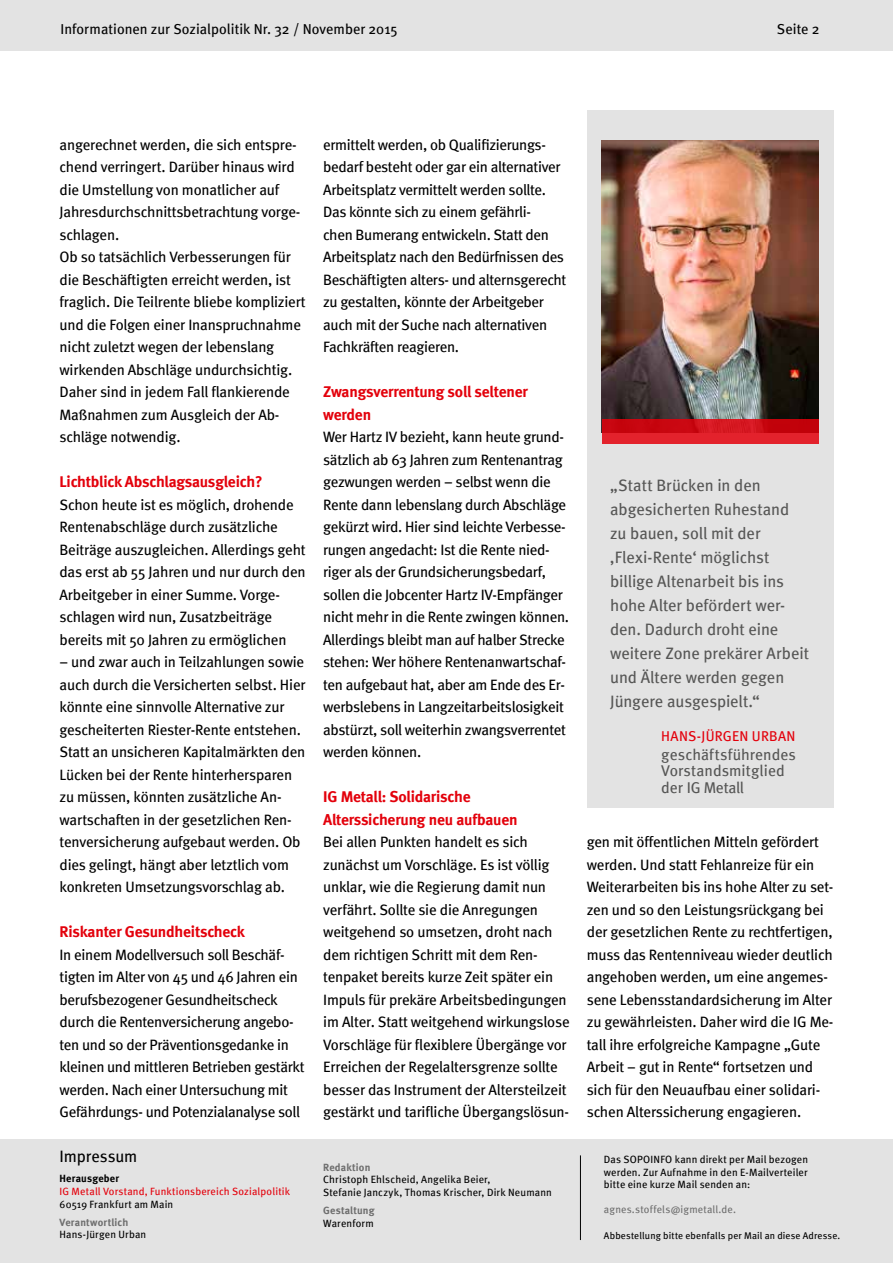
<style>
.page{position:relative;width:893px;height:1263px;background:#fff}
.page>*{position:absolute;margin:0;border:0;box-sizing:border-box;transform-origin:0 0}
.t1{font:16.5px/24px "Meta";letter-spacing:-.005em;color:#565655}
.t2{font:16.5px "Meta";letter-spacing:-.005em;color:#000}
.t3{font:700 15.6px/22.5px "Meta";letter-spacing:-.01em;color:#e3000b}
.t4{font:15.6px/16.5px "Meta";color:#565655}
.t5{font:15px/22.5px "Meta";letter-spacing:-.015em;color:#000}
.t6{font:14.4px "Meta";letter-spacing:.005em;color:#000}
.t7{font:14.25px "Meta";letter-spacing:.015em;color:#e3000b}
.t8{font:10.5px/12.6px "Meta";letter-spacing:.015em;color:#000;text-align:justify}
.t9{font:10.5px "Meta";letter-spacing:.015em;color:#e3000b}
.t10{font:10.5px "Meta Bold LF";letter-spacing:.015em;color:#6e6e6e}
.t11{font:10.5px "Meta";letter-spacing:.015em;color:#6e6e6e}
.t12{font:10.5px "Meta Bold LF";letter-spacing:.02em;color:#000}
.t13{font:9.75px "Meta";letter-spacing:.02em;color:#000}
</style>
<div class="page">
<div style="left:0;top:0;width:893px;height:50px;background:#e3e3e3"></div>
<div style="left:0;top:1139px;width:893px;height:124px;background:#e3e3e3"></div>
<hr style="left:580px;top:1155px;width:1px;height:85px;background:#000">
<div style="left:587px;top:111px;width:246px;height:697px;background:#e3e3e3"></div>
<img style="left:602px;top:141px;width:217px;height:278px">
<svg style="left:602px;top:419px;width:217px;height:25px;background:#d5141e"></svg>
<p class="t6" style="left:60px;top:21px;width:338px">Informationen zur Sozialpolitik Nr. 32 / November 2015</p>
<p class="t6" style="left:777px;top:21px;width:44px">Seite 2</p>
<p class="t5" style="left:60px;top:133px;width:248px">angerechnet werden, die sich entspre&shy;chend verringert. Darüber hinaus wird die Umstellung von monatlicher auf Jahresdurchschnittsbetrachtung vorge&shy;schlagen.<br>Ob so tatsächlich Verbesserungen für die Beschäftigten erreicht werden, ist fraglich. Die Teilrente bliebe kompliziert und die Folgen einer Inanspruchnahme nicht zuletzt wegen der lebenslang wirkenden Abschläge undurchsichtig.<br>Daher sind in jedem Fall flankierende Maßnahmen zum Ausgleich der Ab&shy;schläge notwendig.</p>
<p class="t3" style="left:60px;top:470px;width:204px">Lichtblick Abschlagsausgleich?</p>
<p class="t5" style="left:60px;top:493px;width:248px">Schon heute ist es möglich, drohende Rentenabschläge durch zusätzliche Beiträge auszugleichen. Allerdings geht das erst ab 55 Jahren und nur durch den Arbeitgeber in einer Summe. Vorge&shy;schlagen wird nun, Zusatzbeiträge bereits mit 50 Jahren zu ermöglichen</p>
<p class="t5" style="left:60px;top:650px;width:248px">– und zwar auch in Teilzahlungen sowie auch durch die Versicherten selbst. Hier könnte eine sinnvolle Alternative zur gescheiterten Riester-Rente entstehen.<br>Statt an unsicheren Kapitalmärkten den Lücken bei der Rente hinterhersparen zu müssen, könnten zusätzliche An&shy;wartschaften in der gesetzlichen Ren&shy;tenversicherung aufgebaut werden. Ob dies gelingt, hängt aber letztlich vom konkreten Umsetzungsvorschlag ab.</p>
<p class="t3" style="left:60px;top:920px;width:187px">Riskanter Gesundheitscheck</p>
<p class="t5" style="left:60px;top:943px;width:247px">In einem Modellversuch soll Beschäf&shy;tigten im Alter von 45 und 46 Jahren ein berufsbezogener Gesundheitscheck durch die Rentenversicherung angebo&shy;ten und so der Präventionsgedanke in kleinen und mittleren Betrieben gestärkt werden. Nach einer Untersuchung mit Gefährdungs- und Potenzialanalyse soll</p>
<p class="t2" style="left:60px;top:1147px;width:79px">Impressum</p>
<p class="t12" style="left:60px;top:1172px;width:61px">Herausgeber</p>
<p class="t9" style="left:60px;top:1185px;width:232px">IG Metall Vorstand, Funktionsbereich Sozialpolitik</p>
<p class="t8" style="left:60px;top:1197px;width:115px">60519 Frankfurt am Main</p>
<p class="t10" style="left:60px;top:1216px;width:70px">Verantwortlich</p>
<p class="t8" style="left:60px;top:1228px;width:88px">Hans-Jürgen Urban</p>
<p class="t5" style="left:323px;top:133px;width:245px">ermittelt werden, ob Qualifizierungs&shy;bedarf besteht oder gar ein alternativer Arbeitsplatz vermittelt werden sollte.<br>Das könnte sich zu einem gefährli-<br>chen Bumerang entwickeln. Statt den Arbeitsplatz nach den Bedürfnissen des Beschäftigten alters- und alternsgerecht zu gestalten, könnte der Arbeitgeber auch mit der Suche nach alternativen Fachkräften reagieren.</p>
<p class="t3" style="left:323px;top:380px;width:206px">Zwangsverrentung soll seltener werden</p>
<p class="t5" style="left:323px;top:425px;width:247px">Wer Hartz IV bezieht, kann heute grund&shy;sätzlich ab 63 Jahren zum Rentenantrag gezwungen werden – selbst wenn die Rente dann lebenslang durch Abschläge gekürzt wird. Hier sind leichte Verbesse&shy;rungen angedacht: Ist die Rente nied&shy;riger als der Grundsicherungsbedarf, sollen die Jobcenter Hartz IV-Empfänger nicht mehr in die Rente zwingen können.<br>Allerdings bleibt man auf halber Strecke stehen: Wer höhere Rentenanwartschaf&shy;ten aufgebaut hat, aber am Ende des Er&shy;werbslebens in Langzeitarbeitslosigkeit abstürzt, soll weiterhin zwangsverrentet werden können.</p>
<p class="t3" style="left:323px;top:785px;width:196px">IG Metall: Solidarische<br>Alterssicherung neu aufbauen</p>
<p class="t5" style="left:323px;top:830px;width:248px">Bei allen Punkten handelt es sich zunächst um Vorschläge. Es ist völlig unklar, wie die Regierung damit nun verfährt. Sollte sie die Anregungen weitgehend so umsetzen, droht nach dem richtigen Schritt mit dem Ren&shy;tenpaket bereits kurze Zeit später ein Impuls für prekäre Arbeitsbedingungen im Alter. Statt weitgehend wirkungslose Vorschläge für flexiblere Übergänge vor Erreichen der Regelaltersgrenze sollte besser das Instrument der Altersteilzeit gestärkt und tarifliche Übergangslösun-</p>
<p class="t10" style="left:323px;top:1161px;width:49px">Redaktion</p>
<p class="t8" style="left:323px;top:1173px;width:230px">Christoph Ehlscheid, Angelika Beier,<br>Stefanie Janczyk, Thomas Krischer, Dirk Neumann</p>
<p class="t10" style="left:323px;top:1204px;width:53px">Gestaltung</p>
<p class="t8" style="left:323px;top:1216px;width:52px">Warenform</p>
<p class="t1" style="left:610px;top:473px;width:200px">„Statt Brücken in den abgesicherten Ruhestand zu bauen, soll mit der ‚Flexi-Rente‘ möglichst billige Altenarbeit bis ins hohe Alter befördert wer&shy;den. Dadurch droht eine weitere Zone prekärer Arbeit und Ältere werden gegen<br>Jüngere ausgespielt.“</p>
<p class="t7" style="left:661px;top:727px;width:136px">HANS-JÜRGEN URBAN</p>
<p class="t4" style="left:661px;top:746px;width:136px">geschäftsführendes<br>Vorstandsmitglied der IG Metall</p>
<p class="t5" style="left:587px;top:830px;width:248px">gen mit öffentlichen Mitteln gefördert werden. Und statt Fehlanreize für ein Weiterarbeiten bis ins hohe Alter zu set&shy;zen und so den Leistungsrückgang bei der gesetzlichen Rente zu rechtfertigen, muss das Rentenniveau wieder deutlich angehoben werden, um eine angemes&shy;sene Lebensstandardsicherung im Alter zu gewährleisten. Daher wird die IG Me&shy;tall ihre erfolgreiche Kampagne „Gute Arbeit – gut in Rente“ fortsetzen und sich für den Neuaufbau einer solidari&shy;schen Alterssicherung engagieren.</p>
<p class="t8" style="left:604px;top:1153px;width:206px">Das SOPOINFO kann direkt per Mail bezogen werden. Zur Aufnahme in den E-Mailverteiler bitte eine kurze Mail senden an:</p>
<p class="t11" style="left:604px;top:1203px;width:134px">agnes.stoffels@igmetall.de.</p>
<p class="t13" style="left:604px;top:1229px;width:238px">Abbestellung bitte ebenfalls per Mail an diese Adresse.</p>
</div>
